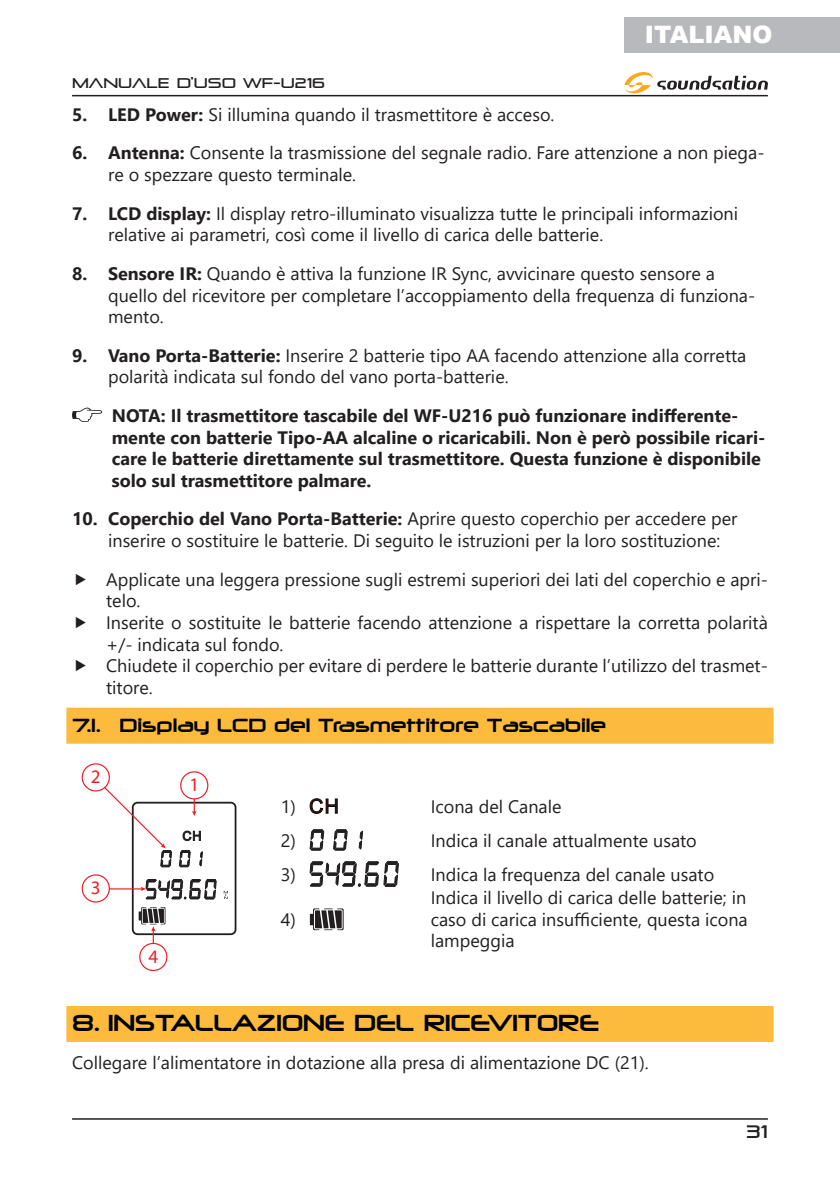
<style>
.page{position:relative;width:840px;height:1191px;background:#fff}
.page>*{position:absolute;margin:0;border:0;box-sizing:border-box;transform-origin:0 0}
.t1{font:900 24px "Arial";color:#fff}
.t2{font:22px "Neuropolitical";color:#000}
.t3{font:19px "Myriad Pro";color:#ee1d23}
.ITA_-_Basic_Text_for{font:18px/21.6px "Segoe UI";color:#231f20}
.ITA_-_Dito_-_Tab_7mm{font:700 18px/21.6px "Segoe UI";color:#231f20}
.ITA_-_Basic_Text_w_3{font:18px "Segoe UI";color:#231f20}
.t4{font:18px "Neuropolitical";color:#000}
.t5{font:18px "Pirulen";color:#231f20}
.t6{font:14px "Pirulen";color:#231f20}
.s1{font-weight:700}
</style>
<div class="page">
<svg style="left:72px;top:407px;width:30px;height:15px"></svg>
<div style="left:66px;top:707px;width:707px;height:36px;background:#fdbb3e"></div>
<div style="left:66px;top:1006px;width:707px;height:36px;background:#fdbb3e"></div>
<svg style="left:199px;top:851px;width:4px;height:15px"></svg>
<svg style="left:179px;top:850px;width:11px;height:17px"></svg>
<div style="left:132px;top:801px;width:104px;height:134px;border:2px solid #231f20;border-radius:5px"></div>
<svg style="left:182px;top:830px;width:19px;height:11px"></svg>
<svg style="left:223px;top:891px;width:5px;height:8px"></svg>
<div style="left:180px;top:771px;width:28px;height:28px;border:1px solid #ee1d23;border-radius:50%"></div>
<svg style="left:192px;top:799px;width:4px;height:17px"></svg>
<div style="left:82px;top:874px;width:28px;height:28px;border:1px solid #ee1d23;border-radius:50%"></div>
<hr style="left:109px;top:888px;width:33px;height:1px;background:#ee1d23">
<svg style="left:141px;top:879px;width:75px;height:20px"></svg>
<div style="left:139px;top:942px;width:28px;height:29px;border:1px solid #ee1d23;border-radius:50%"></div>
<svg style="left:139px;top:907px;width:26px;height:36px"></svg>
<div style="left:82px;top:763px;width:28px;height:28px;border:1px solid #ee1d23;border-radius:50%"></div>
<svg style="left:103px;top:785px;width:69px;height:82px"></svg>
<svg style="left:309px;top:798px;width:28px;height:16px"></svg>
<svg style="left:358px;top:830px;width:5px;height:19px"></svg>
<svg style="left:333px;top:829px;width:14px;height:22px"></svg>
<svg style="left:309px;top:829px;width:15px;height:21px"></svg>
<svg style="left:309px;top:861px;width:89px;height:26px"></svg>
<svg style="left:310px;top:908px;width:33px;height:22px"></svg>
<hr style="left:72px;top:95px;width:695px;height:1px;background:#231f20">
<svg style="left:624px;top:72px;width:143px;height:22px"></svg>
<hr style="left:72px;top:1118px;width:695px;height:1px;background:#231f20">
<div style="left:624px;top:17px;width:215px;height:35px;background:#b8b9bc"></div>
<p class="t6" style="left:72px;top:74px;width:254px">MANUALE D’USO WF-U216</p>
<h1 class="t1" style="left:644px;top:17px;width:129px">ITALIANO</h1>
<p class="ITA_-_Basic_Text_for" style="left:72px;top:102px;width:483px"><span class="s1">5. LED Power:</span> Si illumina quando il trasmettitore è acceso.</p>
<p class="ITA_-_Basic_Text_for" style="left:108px;top:141px;width:657px;text-indent:-36px"><span class="s1">6. Antenna:</span> Consente la trasmissione del segnale radio. Fare attenzione a non piega&shy;re o spezzare questo terminale.</p>
<p class="ITA_-_Basic_Text_for" style="left:108px;top:201px;width:631px;text-indent:-36px"><span class="s1">7. LCD display:</span> Il display retro-illuminato visualizza tutte le principali informazioni relative ai parametri, così come il livello di carica delle batterie.</p>
<p class="ITA_-_Basic_Text_for" style="left:108px;top:261px;width:648px;text-indent:-36px"><span class="s1">8. Sensore IR:</span> Quando è attiva la funzione IR Sync, avvicinare questo sensore a quello del ricevitore per completare l’accoppiamento della frequenza di funziona&shy;mento.</p>
<p class="ITA_-_Basic_Text_for" style="left:108px;top:343px;width:639px;text-indent:-36px"><span class="s1">9. Vano Porta-Batterie:</span> Inserire 2 batterie tipo AA facendo attenzione alla corretta polarità indicata sul fondo del vano porta-batterie.</p>
<p class="ITA_-_Dito_-_Tab_7mm" style="left:112px;top:403px;width:654px">NOTA: Il trasmettitore tascabile del WF-U216 può funzionare indifferente&shy;mente con batterie Tipo-AA alcaline o ricaricabili. Non è però possibile ricari&shy;care le batterie direttamente sul trasmettitore. Questa funzione è disponibile solo sul trasmettitore palmare.</p>
<p class="ITA_-_Basic_Text_for" style="left:108px;top:506px;width:630px;text-indent:-36px"><span class="s1">10. Coperchio del Vano Porta-Batterie:</span> Aprire questo coperchio per accedere per inserire o sostituire le batterie. Di seguito le istruzioni per la loro sostituzione:</p>
<p class="ITA_-_Basic_Text_for" style="left:106px;top:567px;width:663px">Applicate una leggera pressione sugli estremi superiori dei lati del coperchio e apri&shy;telo.</p>
<p class="ITA_-_Basic_Text_for" style="left:106px;top:610px;width:663px">Inserite o sostituite le batterie facendo attenzione a rispettare la corretta polarità +/- indicata sul fondo.</p>
<p class="ITA_-_Basic_Text_for" style="left:106px;top:653px;width:663px">Chiudete il coperchio per evitare di perdere le batterie durante l’utilizzo del trasmet&shy;titore.</p>
<p class="t4" style="left:72px;top:714px;width:535px">7.1. Display LCD del Trasmettitore Tascabile</p>
<p class="t3" style="left:91px;top:765px;width:11px">2</p>
<p class="t3" style="left:91px;top:876px;width:11px">3</p>
<p class="t3" style="left:189px;top:773px;width:11px">1</p>
<p class="t3" style="left:148px;top:944px;width:11px">4</p>
<p class="ITA_-_Basic_Text_for" style="left:280px;top:794px;width:17px">1)</p>
<p class="ITA_-_Basic_Text_for" style="left:430px;top:794px;width:132px">Icona del Canale</p>
<p class="ITA_-_Basic_Text_for" style="left:280px;top:828px;width:17px">2)</p>
<p class="ITA_-_Basic_Text_for" style="left:430px;top:828px;width:267px">Indica il canale attualmente usato</p>
<p class="ITA_-_Basic_Text_for" style="left:280px;top:862px;width:17px">3)</p>
<p class="ITA_-_Basic_Text_for" style="left:430px;top:862px;width:285px">Indica la frequenza del canale usato</p>
<p class="ITA_-_Basic_Text_for" style="left:280px;top:907px;width:17px">4)</p>
<p class="ITA_-_Basic_Text_for" style="left:430px;top:885px;width:318px;text-align:justify">Indica il livello di carica delle batterie; in caso di carica insufficiente, questa icona lampeggia</p>
<p class="t2" style="left:72px;top:1008px;width:528px">8. INSTALLAZIONE DEL RICEVITORE</p>
<p class="ITA_-_Basic_Text_w_3" style="left:72px;top:1045px;width:578px">Collegare l’alimentatore in dotazione alla presa di alimentazione DC (21).</p>
<p class="t5" style="left:745px;top:1120px;width:23px">31</p>
</div>
